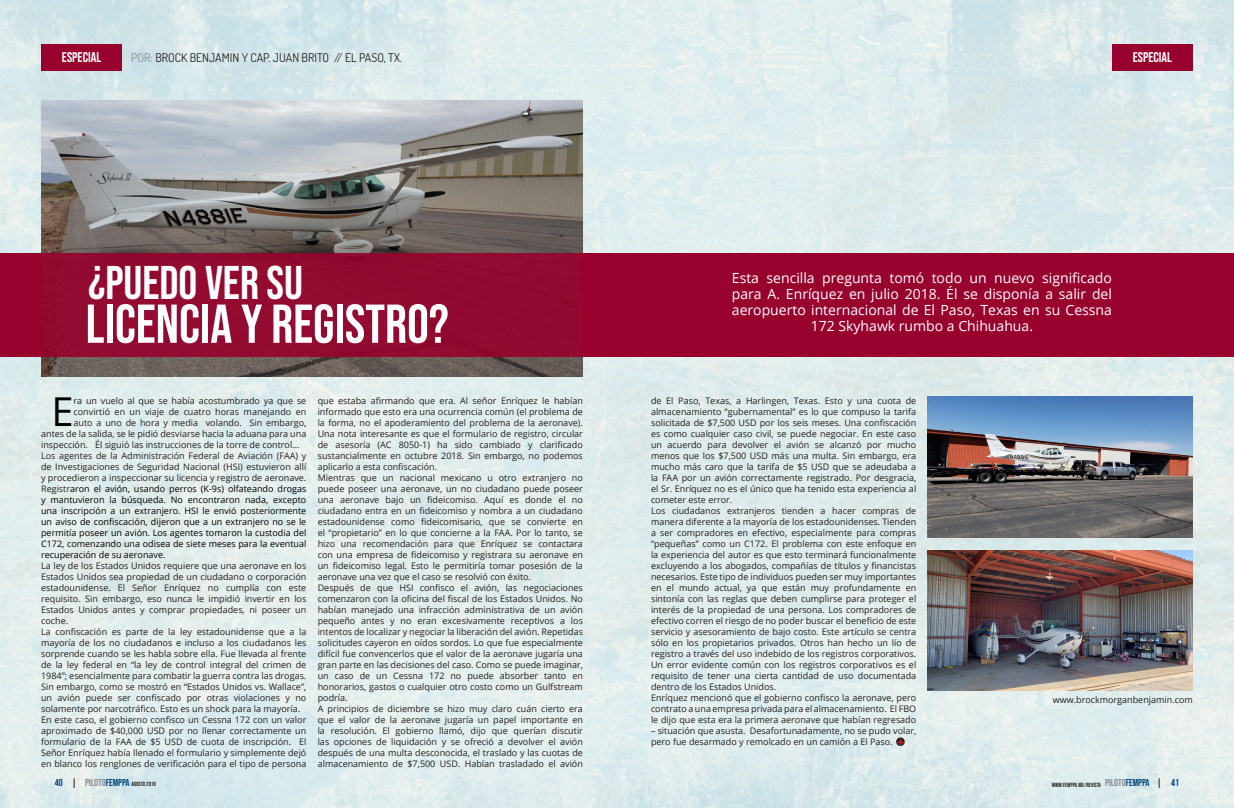
<style>
.page{position:relative;width:1234px;height:808px;background:#fff}
.page>*{position:absolute;margin:0;border:0;box-sizing:border-box;transform-origin:0 0}
.Main_title_large_-_b{font:54.6px "Bebas Neue";color:#fff}
.Main_title_large_-_b-2{font:47px "Bebas Neue";color:#fff}
.Text_black_with_drop{font:39.8px "Open Sans";color:#000}
.Intro_black{font:14px/16px "Open Sans";color:#fff;text-align:center}
.Header_level_01_-_bl{font:14px "Bebas Neue";color:#fff}
.Quote_Black{font:12px "Dosis";color:#231f20}
.t1{font:10px "Bebas Neue";color:#00447b}
.Text_black_no_drop_c{font:9px/11px "Open Sans";color:#231f20;text-align:justify}
.Text_black_no_drop_c-2{font:9px/11px "Open Sans";color:#000;text-align:justify}
.Text_black_with_drop-2{font:9px "Open Sans";color:#231f20}
.t2{font:6px "Bebas Neue";color:#231f20}
.s1{color:#8a8c8f}
.s2{color:#231f20}
.s3{font-size:10px;color:#8a8c8f}
.s4{font-size:10px;color:#00447b}
</style>
<div class="page">
<img style="left:0;top:0;width:1233px;height:808px">
<img style="left:41px;top:101px;width:542px;height:275px">
<div style="left:41px;top:44px;width:81px;height:26px;background:#98012d"></div>
<div style="left:1111px;top:44px;width:81px;height:26px;background:#98012d"></div>
<div style="left:583px;top:253px;width:650px;height:103px;background:#98012d"></div>
<div style="left:0;top:253px;width:41px;height:103px;background:#98012d"></div>
<div style="left:41px;top:253px;width:542px;height:103px;background:#930a31"></div>
<img style="left:927px;top:397px;width:265px;height:140px">
<img style="left:927px;top:550px;width:265px;height:140px">
<svg style="left:895px;top:737px;width:9px;height:9px"></svg>
<svg style="left:896px;top:738px;width:7px;height:7px"></svg>
<p class="Header_level_01_-_bl" style="left:62px;top:49px;width:41px">ESPECIAL</p>
<p class="Quote_Black" style="left:131px;top:50px;width:272px"><span class="s1">POR:</span> BROCK BENJAMIN Y CAP. JUAN BRITO // EL PASO, TX.</p>
<p class="Header_level_01_-_bl" style="left:1132px;top:49px;width:41px">ESPECIAL</p>
<p class="Main_title_large_-_b-2" style="left:88px;top:256px;width:216px">¿PUEDO VER SU</p>
<p class="Intro_black" style="left:731px;top:269px;width:381px">Esta sencilla pregunta tomó todo un nuevo significado para A. Enríquez en julio 2018. Él se disponía a salir del aeropuerto internacional de El Paso, Texas en su Cessna 172 Skyhawk rumbo a Chihuahua.</p>
<p class="Main_title_large_-_b" style="left:86px;top:293px;width:364px">LICENCIA Y REGISTRO?</p>
<p class="Text_black_with_drop" style="left:51px;top:384px;width:24px">E</p>
<p class="Text_black_with_drop-2" style="left:74px;top:394px;width:234px">ra un vuelo al que se había acostumbrado ya que se</p>
<p class="Text_black_with_drop-2" style="left:74px;top:405px;width:234px">convirtió en un viaje de cuatro horas manejando en</p>
<p class="Text_black_with_drop-2" style="left:74px;top:416px;width:234px">auto a uno de hora y media volando. Sin embargo,</p>
<p class="Text_black_with_drop-2" style="left:41px;top:427px;width:267px">antes de la salida, se le pidió desviarse hacia la aduana para una</p>
<p class="Text_black_with_drop-2" style="left:41px;top:438px;width:260px">inspección. Él siguió las instrucciones de la torre de control...</p>
<p class="Text_black_no_drop_c-2" style="left:41px;top:450px;width:267px"><span class="s2">Los agentes de la Administración Federal de Aviación (FAA) y de Investigaciones de Seguridad Nacional (HSI) estuvieron allí y procedieron a inspeccionar su licencia y registro de aeronave.<br>Registr</span>aron el avión, usando perros (K-9s) olfateando drogas y mantuvieron la búsqueda. No encontraron nada, excepto una inscripción a un extranjero. HSI le envió posteriormente un aviso de confiscación, dijeron que a un extranjero no se le permitía poseer un avión. Los agentes tomaron la custodia del C172, comenzando una odisea de siete meses para la eventual recuperación de su aeronave.</p>
<p class="Text_black_no_drop_c" style="left:41px;top:560px;width:267px">La ley de los Estados Unidos requiere que una aeronave en los Estados Unidos sea propiedad de un ciudadano o corporación estadounidense. El Señor Enríquez no cumplía con este requisito. Sin embargo, eso nunca le impidió invertir en los Estados Unidos antes y comprar propiedades, ni poseer un coche.</p>
<p class="Text_black_no_drop_c" style="left:41px;top:626px;width:267px">La confiscación es parte de la ley estadounidense que a la mayoría de los no ciudadanos e incluso a los ciudadanos les sorprende cuando se les habla sobre ella. Fue llevada al frente de la ley federal en “la ley de control integral del crimen de 1984”; esencialmente para combatir la guerra contra las drogas.<br>Sin embargo, como se mostró en “Estados Unidos vs. Wallace”, un avión puede ser confiscado por otras violaciones y no solamente por narcotráfico. Esto es un shock para la mayoría.</p>
<p class="Text_black_no_drop_c" style="left:41px;top:714px;width:267px">En este caso, el gobierno confisco un Cessna 172 con un valor aproximado de $40,000 USD por no llenar correctamente un formulario de la FAA de $5 USD de cuota de inscripción. El Señor Enríquez había llenado el formulario y simplemente dejó en blanco los renglones de verificación para el tipo de persona</p>
<p class="Text_black_no_drop_c" style="left:317px;top:395px;width:267px">que estaba afirmando que era. Al señor Enríquez le habían informado que esto era una ocurrencia común (el problema de la forma, no el apoderamiento del problema de la aeronave).<br>Una nota interesante es que el formulario de registro, circular de asesoría (AC 8050-1) ha sido cambiado y clarificado sustancialmente en octubre 2018. Sin embargo, no podemos aplicarlo a esta confiscación.</p>
<p class="Text_black_no_drop_c" style="left:317px;top:472px;width:267px">Mientras que un nacional mexicano u otro extranjero no puede poseer una aeronave, un no ciudadano puede poseer una aeronave bajo un fideicomiso. Aquí es donde el no ciudadano entra en un fideicomiso y nombra a un ciudadano estadounidense como fideicomisario, que se convierte en el “propietario” en lo que concierne a la FAA. Por lo tanto, se hizo una recomendación para que Enríquez se contactara con una empresa de fideicomiso y registrara su aeronave en un fideicomiso legal. Esto le permitiría tomar posesión de la aeronave una vez que el caso se resolvió con éxito.</p>
<p class="Text_black_no_drop_c" style="left:317px;top:582px;width:267px">Después de que HSI confisco el avión, las negociaciones comenzaron con la oficina del fiscal de los Estados Unidos. No habían manejado una infracción administrativa de un avión pequeño antes y no eran excesivamente receptivos a los intentos de localizar y negociar la liberación del avión. Repetidas solicitudes cayeron en oídos sordos. Lo que fue especialmente difícil fue convencerlos que el valor de la aeronave jugaría una gran parte en las decisiones del caso. Como se puede imaginar, un caso de un Cessna 172 no puede absorber tanto en honorarios, gastos o cualquier otro costo como un Gulfstream podría.</p>
<p class="Text_black_no_drop_c" style="left:317px;top:703px;width:267px">A principios de diciembre se hizo muy claro cuán cierto era que el valor de la aeronave jugaría un papel importante en la resolución. El gobierno llamó, dijo que querían discutir las opciones de liquidación y se ofreció a devolver el avión después de una multa desconocida, el traslado y las cuotas de almacenamiento de $7,500 USD. Habían trasladado el avión</p>
<p class="Text_black_no_drop_c" style="left:651px;top:395px;width:267px">de El Paso, Texas, a Harlingen, Texas. Esto y una cuota de almacenamiento “gubernamental” es lo que compuso la tarifa solicitada de $7,500 USD por los seis meses. Una confiscación es como cualquier caso civil, se puede negociar. En este caso un acuerdo para devolver el avión se alcanzó por mucho menos que los $7,500 USD más una multa. Sin embargo, era mucho más caro que la tarifa de $5 USD que se adeudaba a la FAA por un avión correctamente registrado. Por desgracia, el Sr. Enríquez no es el único que ha tenido esta experiencia al cometer este error.</p>
<p class="Text_black_no_drop_c" style="left:651px;top:505px;width:267px">Los ciudadanos extranjeros tienden a hacer compras de manera diferente a la mayoría de los estadounidenses. Tienden a ser compradores en efectivo, especialmente para compras “pequeñas” como un C172. El problema con este enfoque en la experiencia del autor es que esto terminará funcionalmente excluyendo a los abogados, compañías de títulos y financistas necesarios. Este tipo de individuos pueden ser muy importantes en el mundo actual, ya que están muy profundamente en sintonía con las reglas que deben cumplirse para proteger el interés de la propiedad de una persona. Los compradores de efectivo corren el riesgo de no poder buscar el beneficio de este servicio y asesoramiento de bajo costo. Este artículo se centra sólo en los propietarios privados. Otros han hecho un lío de registro a través del uso indebido de los registros corporativos.<br>Un error evidente común con los registros corporativos es el requisito de tener una cierta cantidad de uso documentada dentro de los Estados Unidos.</p>
<p class="Text_black_no_drop_c" style="left:651px;top:692px;width:267px">Enríquez mencionó que el gobierno confisco la aeronave, pero contrato a una empresa privada para el almacenamiento. El FBO le dijo que esta era la primera aeronave que habían regresado</p>
<p class="Text_black_no_drop_c" style="left:651px;top:725px;width:267px">– situación que asusta. Desafortunadamente, no se pudo volar, pero fue desarmado y remolcado en un camión a El Paso.</p>
<p class="Text_black_no_drop_c" style="left:1052px;top:694px;width:142px">www.brockmorganbenjamin.com</p>
<p class="t1" style="left:55px;top:776px;width:9px">40</p>
<p class="t2" style="left:85px;top:781px;width:72px"><span class="s3">PILOTO</span><span class="s4">FEMPPA</span> AGOST0 2019</p>
<p class="t2" style="left:1051px;top:781px;width:99px">WWW.FEMPPA.MX/REVISTA <span class="s3">PILOTO</span><span class="s4">FEMPPA</span></p>
<p class="t1" style="left:1170px;top:776px;width:9px">41</p>
</div>
